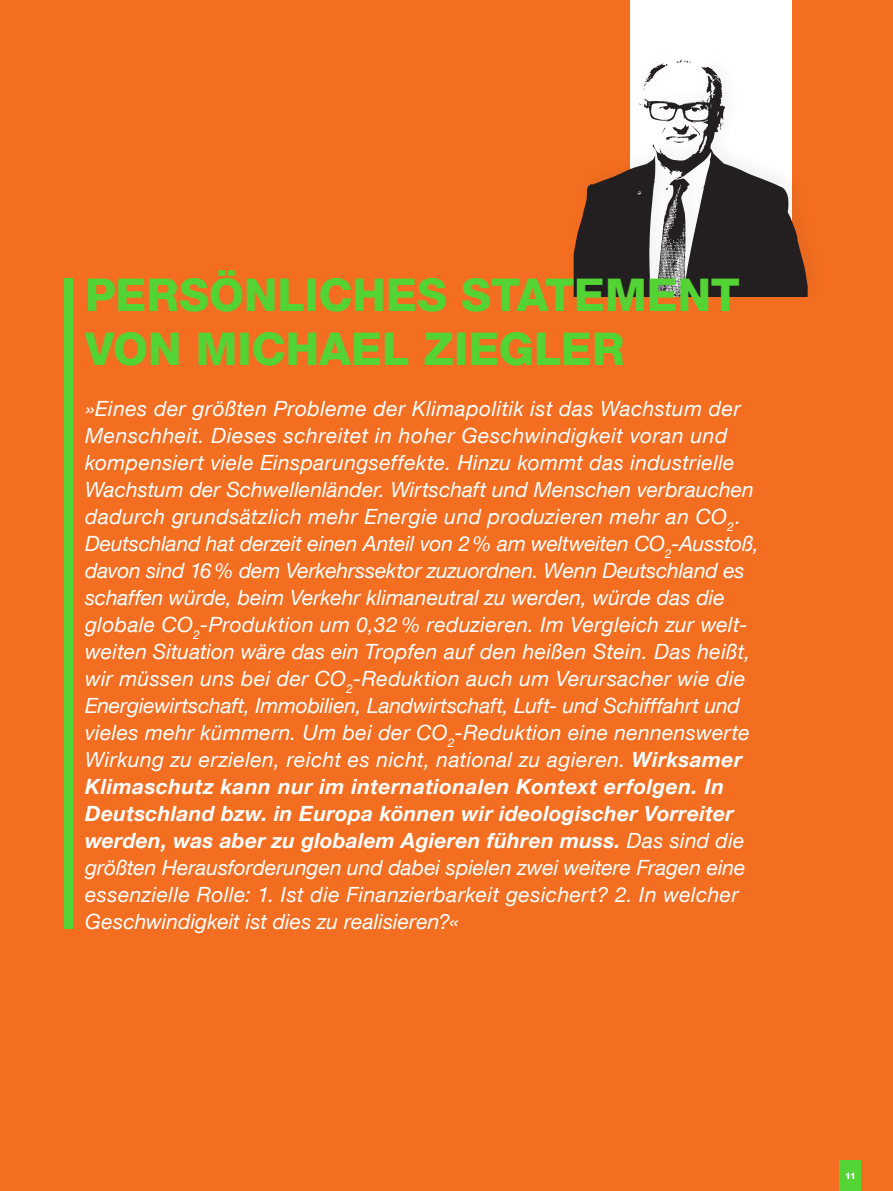
<style>
.page{position:relative;width:893px;height:1191px;background:#f36e21}
.page>*{position:absolute;margin:0;border:0;box-sizing:border-box;transform-origin:0 0}
.t1{font:800 45px/54px "Helvetica Neue LT Com";color:#54d335}
.t2{font:italic 21px/27px "Helvetica Neue LT Com";letter-spacing:.01em;color:#fff}
.t3{font:800 9px "Helvetica Neue LT Com";color:#fff}
.s1{font-weight:700}
</style>
<div class="page">
<div style="left:630px;top:0;width:161px;height:296px;background:#fff"></div>
<div style="left:563px;top:42px;width:264px;height:264px;background:#231f20;opacity:.07"></div>
<svg style="left:574px;top:60px;width:234px;height:237px"></svg>
<div style="left:64px;top:279px;width:8px;height:650px;background:#54d335"></div>
<div style="left:840px;top:1160px;width:21px;height:31px;background:#54d335"></div>
<h1 class="t1" style="left:85px;top:268px;width:656px">PERSÖNLICHES STATEMENT<br>VON MICHAEL ZIEGLER</h1>
<p class="t2" style="left:85px;top:394px;width:675px">»Eines der größten Probleme der Klimapolitik ist das Wachstum der Menschheit. Dieses schreitet in hoher Geschwindigkeit voran und kompensiert viele Einsparungseffekte. Hinzu kommt das industrielle Wachstum der Schwellenländer. Wirtschaft und Menschen verbrauchen dadurch grundsätzlich mehr Energie und produzieren mehr an CO<sub>2</sub>.<br>Deutschland hat derzeit einen Anteil von 2% am weltweiten CO<sub>2</sub>-Ausstoß, davon sind 16% dem Verkehrssektor zuzuordnen. Wenn Deutschland es schaffen würde, beim Verkehr klimaneutral zu werden, würde das die globale CO<sub>2</sub>-Produktion um 0,32 % reduzieren. Im Vergleich zur welt&shy;weiten Situation wäre das ein Tropfen auf den heißen Stein. Das heißt, wir müssen uns bei der CO<sub>2</sub>-Reduktion auch um Verursacher wie die Energiewirtschaft, Immobilien, Landwirtschaft, Luft- und Schifffahrt und vieles mehr kümmern. Um bei der CO<sub>2</sub>-Reduktion eine nennenswerte Wirkung zu erzielen, reicht es nicht, national zu agieren. <span class="s1">Wirksamer Klimaschutz kann nur im internationalen Kontext erfolgen. In Deutschland bzw. in Europa können wir ideologischer Vorreiter werden, was aber zu globalem Agieren führen muss.</span> Das sind die größten Herausforderungen und dabei spielen zwei weitere Fragen eine essenzielle Rolle: 1. Ist die Finanzierbarkeit gesichert? 2. In welcher Geschwindigkeit ist dies zu realisieren?«</p>
<p class="t3" style="left:845px;top:1170px;width:12px">11</p>
</div>
